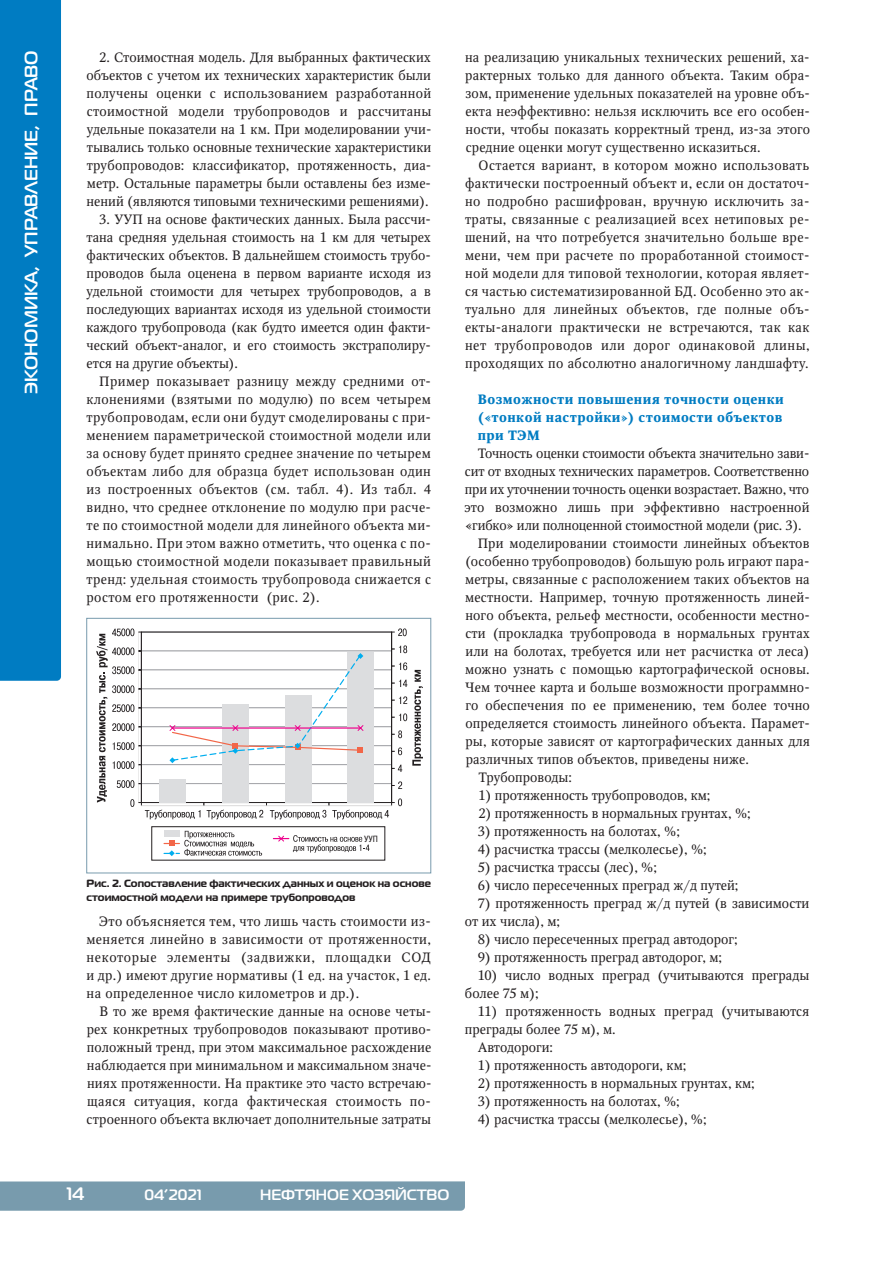
<style>
.page{position:relative;width:896px;height:1266px;background:#fff}
.page>*{position:absolute;margin:0;border:0;box-sizing:border-box;transform-origin:0 0}
.t1{font:700 18px "Magistral C";color:#fff}
.t2{font:700 15px "Magistral C";color:#fff}
.t3{font:13.5px/18px "Octava C";letter-spacing:.01em;color:#231f20;text-align:justify}
.t4{font:13.5px "Octava C";letter-spacing:-.01em;color:#231f20}
.t5{font:700 13.5px/18px "Octava";letter-spacing:.03em;color:#007cc2;text-align:justify}
.t6{font:700 10.5px/13.5px "Magistral";color:#231f20}
.t7{font:9px "Pragmatica Cond";color:#231f20}
</style>
<div class="page">
<div style="left:0;top:1181px;width:465px;height:30px;background:#789bad"></div>
<div style="left:141px;top:632px;width:251px;height:19px;border:1px solid #a8a9ad"></div>
<div style="left:141px;top:651px;width:251px;height:19px;border:1px solid #a8a9ad"></div>
<div style="left:141px;top:669px;width:251px;height:20px;border:1px solid #a8a9ad"></div>
<div style="left:141px;top:688px;width:251px;height:20px;border:1px solid #a8a9ad"></div>
<div style="left:141px;top:707px;width:251px;height:20px;border:1px solid #a8a9ad"></div>
<div style="left:141px;top:726px;width:251px;height:20px;border:1px solid #a8a9ad"></div>
<div style="left:141px;top:745px;width:251px;height:20px;border:1px solid #a8a9ad"></div>
<div style="left:141px;top:764px;width:251px;height:20px;border:1px solid #a8a9ad"></div>
<div style="left:141px;top:783px;width:251px;height:20px;border:1px solid #a8a9ad"></div>
<div style="left:141px;top:632px;width:251px;height:171px;border:1px solid #231f20"></div>
<div style="left:141px;top:802px;width:63px;height:4px;border:1px solid #231f20"></div>
<div style="left:204px;top:802px;width:63px;height:4px;border:1px solid #231f20"></div>
<div style="left:266px;top:802px;width:63px;height:4px;border:1px solid #231f20"></div>
<div style="left:329px;top:802px;width:63px;height:4px;border:1px solid #231f20"></div>
<div style="left:137px;top:627px;width:259px;height:180px;border:2px solid #fff"></div>
<div style="left:160px;top:779px;width:26px;height:23px;background:#dcdddf"></div>
<div style="left:223px;top:704px;width:26px;height:98px;background:#dcdddf"></div>
<div style="left:285px;top:695px;width:26px;height:107px;background:#dcdddf"></div>
<div style="left:348px;top:652px;width:26px;height:150px;background:#dcdddf"></div>
<svg style="left:96px;top:628px;width:38px;height:179px"></svg>
<svg style="left:398px;top:628px;width:9px;height:8px"></svg>
<svg style="left:399px;top:645px;width:8px;height:8px"></svg>
<svg style="left:398px;top:662px;width:25px;height:110px"></svg>
<svg style="left:398px;top:781px;width:4px;height:8px"></svg>
<svg style="left:398px;top:798px;width:4px;height:8px"></svg>
<svg style="left:207px;top:810px;width:56px;height:9px"></svg>
<svg style="left:270px;top:810px;width:56px;height:9px"></svg>
<svg style="left:332px;top:810px;width:57px;height:9px"></svg>
<svg style="left:145px;top:810px;width:55px;height:9px"></svg>
<svg style="left:169px;top:653px;width:195px;height:110px"></svg>
<div style="left:151px;top:826px;width:234px;height:34px;border:1px solid #231f20"></div>
<svg style="left:164px;top:831px;width:98px;height:25px"></svg>
<div style="left:164px;top:831px;width:15px;height:6px;background:#dcdddf"></div>
<svg style="left:273px;top:835px;width:96px;height:17px"></svg>
<div style="left:87px;top:618px;width:344px;height:255px;border:1px solid #789bad"></div>
<div style="left:0;top:0;width:61px;height:681px;background:#007cc2"></div>
<h1 class="t1" style="left:21px;top:394px;width:345px;rotate:-90deg">ЭКОНОМИКА, УПРАВЛЕНИЕ, ПРАВО</h1>
<p class="t3" style="left:87px;top:50px;width:346px;text-indent:13px">2. Стоимостная модель. Для выбранных фактических объектов с учетом их технических характеристик были получены оценки с использованием разработанной стоимостной модели трубопроводов и рассчитаны удельные показатели на 1 км. При моделировании учи&shy;тывались только основные технические характеристики трубопроводов: классификатор, протяженность, диа&shy;метр. Остальные параметры были оставлены без изме&shy;нений (являются типовыми техническими решениями).</p>
<p class="t3" style="left:87px;top:212px;width:346px;text-indent:13px">3. УУП на основе фактических данных. Была рассчи&shy;тана средняя удельная стоимость на 1 км для четырех фактических объектов. В дальнейшем стоимость трубо&shy;проводов была оценена в первом варианте исходя из удельной стоимости для четырех трубопроводов, а в последующих вариантах исходя из удельной стоимости каждого трубопровода (как будто имеется один факти&shy;ческий объект-аналог, и его стоимость экстраполиру&shy;ется на другие объекты).</p>
<p class="t3" style="left:86px;top:374px;width:346px;text-indent:13px">Пример показывает разницу между средними от&shy;клонениями (взятыми по модулю) по всем четырем трубопроводам, если они будут смоделированы с при&shy;менением параметрической стоимостной модели или за основу будет принято среднее значение по четырем объектам либо для образца будет использован один из построенных объектов (см. табл. 4). Из табл. 4 видно, что среднее отклонение по модулю при расче&shy;те по стоимостной модели для линейного объекта ми&shy;нимально. При этом важно отметить, что оценка с по&shy;мощью стоимостной модели показывает правильный тренд: удельная стоимость трубопровода снижается с ростом его протяженности (рис. 2).</p>
<p class="t7" style="left:364px;top:835px;width:15px">УУП</p>
<p class="t6" style="left:87px;top:877px;width:346px">Рис. 2. Сопоставление фактических данных и оценок на основе стоимостной модели на примере трубопроводов</p>
<p class="t3" style="left:86px;top:914px;width:346px;text-indent:13px">Это объясняется тем, что лишь часть стоимости из&shy;меняется линейно в зависимости от протяженности, некоторые элементы (задвижки, площадки СОД и др.) имеют другие нормативы (1 ед. на участок, 1 ед. на определенное число километров и др.).</p>
<p class="t3" style="left:87px;top:1004px;width:347px;text-indent:13px">В то же время фактические данные на основе четы&shy;рех конкретных трубопроводов показывают противо&shy;положный тренд, при этом максимальное расхождение наблюдается при минимальном и максимальном значе&shy;ниях протяженности. На практике это часто встречаю&shy;щаяся ситуация, когда фактическая стоимость по&shy;строенного объекта включает дополнительные затраты</p>
<p class="t3" style="left:465px;top:50px;width:347px">на реализацию уникальных технических решений, ха&shy;рактерных только для данного объекта. Таким обра&shy;зом, применение удельных показателей на уровне объ&shy;екта неэффективно: нельзя исключить все его особен&shy;ности, чтобы показать корректный тренд, из-за этого средние оценки могут существенно исказиться.</p>
<p class="t3" style="left:465px;top:158px;width:346px;text-indent:14px">Остается вариант, в котором можно использовать фактически построенный объект и, если он достаточ&shy;но подробно расшифрован, вручную исключить за&shy;траты, связанные с реализацией всех нетиповых ре&shy;шений, на что потребуется значительно больше вре&shy;мени, чем при расчете по проработанной стоимост&shy;ной модели для типовой технологии, которая являет&shy;ся частью систематизированной БД. Особенно это ак&shy;туально для линейных объектов, где полные объ&shy;екты-аналоги практически не встречаются, так как нет трубопроводов или дорог одинаковой длины, проходящих по абсолютно аналогичному ландшафту.</p>
<p class="t5" style="left:478px;top:392px;width:308px">Возможности повышения точности оценки («тонкой настройки») стоимости объектов при ТЭМ</p>
<p class="t4" style="left:478px;top:448px;width:333px">Точность оценки стоимости объекта значительно зави-</p>
<p class="t4" style="left:465px;top:466px;width:346px">сит от входных технических параметров. Соответственно</p>
<p class="t4" style="left:465px;top:484px;width:346px">при их уточнении точность оценки возрастает. Важно, что</p>
<p class="t3" style="left:465px;top:500px;width:346px">это возможно лишь при эффективно настроенной</p>
<p class="t4" style="left:465px;top:520px;width:338px">«гибко» или полноценной стоимостной модели (рис. 3).</p>
<p class="t3" style="left:478px;top:536px;width:333px">При моделировании стоимости линейных объектов</p>
<p class="t3" style="left:465px;top:554px;width:346px">(особенно трубопроводов) большую роль играют пара-</p>
<p class="t3" style="left:465px;top:572px;width:346px">метры, связанные с расположением таких объектов на</p>
<p class="t3" style="left:465px;top:590px;width:346px">местности. Например, точную протяженность линей-</p>
<p class="t3" style="left:465px;top:608px;width:346px">ного объекта, рельеф местности, особенности местно-</p>
<p class="t3" style="left:465px;top:626px;width:346px">сти (прокладка трубопровода в нормальных грунтах</p>
<p class="t3" style="left:465px;top:644px;width:346px">или на болотах, требуется или нет расчистка от леса)</p>
<p class="t3" style="left:465px;top:662px;width:346px">можно узнать с помощью картографической основы.</p>
<p class="t3" style="left:465px;top:680px;width:346px">Чем точнее карта и больше возможности программно-</p>
<p class="t3" style="left:465px;top:698px;width:346px">го обеспечения по ее применению, тем более точно</p>
<p class="t3" style="left:465px;top:716px;width:346px">определяется стоимость линейного объекта. Парамет-</p>
<p class="t3" style="left:465px;top:734px;width:346px">ры, которые зависят от картографических данных для</p>
<p class="t3" style="left:466px;top:752px;width:285px">различных типов объектов, приведены ниже.</p>
<p class="t3" style="left:478px;top:770px;width:95px">Трубопроводы:</p>
<p class="t3" style="left:478px;top:788px;width:233px">1) протяженность трубопроводов, км;</p>
<p class="t3" style="left:478px;top:806px;width:274px">2) протяженность в нормальных грунтах, %;</p>
<p class="t3" style="left:478px;top:824px;width:204px">3) протяженность на болотах, %;</p>
<p class="t3" style="left:478px;top:842px;width:230px">4) расчистка трассы (мелколесье), %;</p>
<p class="t3" style="left:478px;top:860px;width:181px">5) расчистка трассы (лес), %;</p>
<p class="t3" style="left:478px;top:878px;width:262px">6) число пересеченных преград ж/д путей;</p>
<p class="t3" style="left:465px;top:896px;width:346px;text-indent:13px">7) протяженность преград ж/д путей (в зависимости от их числа), м;</p>
<p class="t3" style="left:478px;top:932px;width:261px">8) число пересеченных преград автодорог;</p>
<p class="t3" style="left:478px;top:950px;width:246px">9) протяженность преград автодорог, м;</p>
<p class="t3" style="left:465px;top:968px;width:346px;text-indent:13px">10) число водных преград (учитываются преграды более 75 м);</p>
<p class="t3" style="left:478px;top:1004px;width:333px">11) протяженность водных преград (учитываются</p>
<p class="t3" style="left:465px;top:1022px;width:152px">преграды более 75 м), м.</p>
<p class="t3" style="left:478px;top:1040px;width:77px">Автодороги:</p>
<p class="t3" style="left:478px;top:1058px;width:210px">1) протяженность автодороги, км;</p>
<p class="t3" style="left:478px;top:1076px;width:278px">2) протяженность в нормальных грунтах, км;</p>
<p class="t3" style="left:478px;top:1094px;width:204px">3) протяженность на болотах, %;</p>
<p class="t3" style="left:478px;top:1112px;width:230px">4) расчистка трассы (мелколесье), %;</p>
<h1 class="t1" style="left:67px;top:1183px;width:19px">14</h1>
<p class="t2" style="left:145px;top:1186px;width:58px">04’2021</p>
<p class="t2" style="left:260px;top:1186px;width:191px">НЕФТЯНОЕ ХОЗЯЙСТВО</p>
</div>
